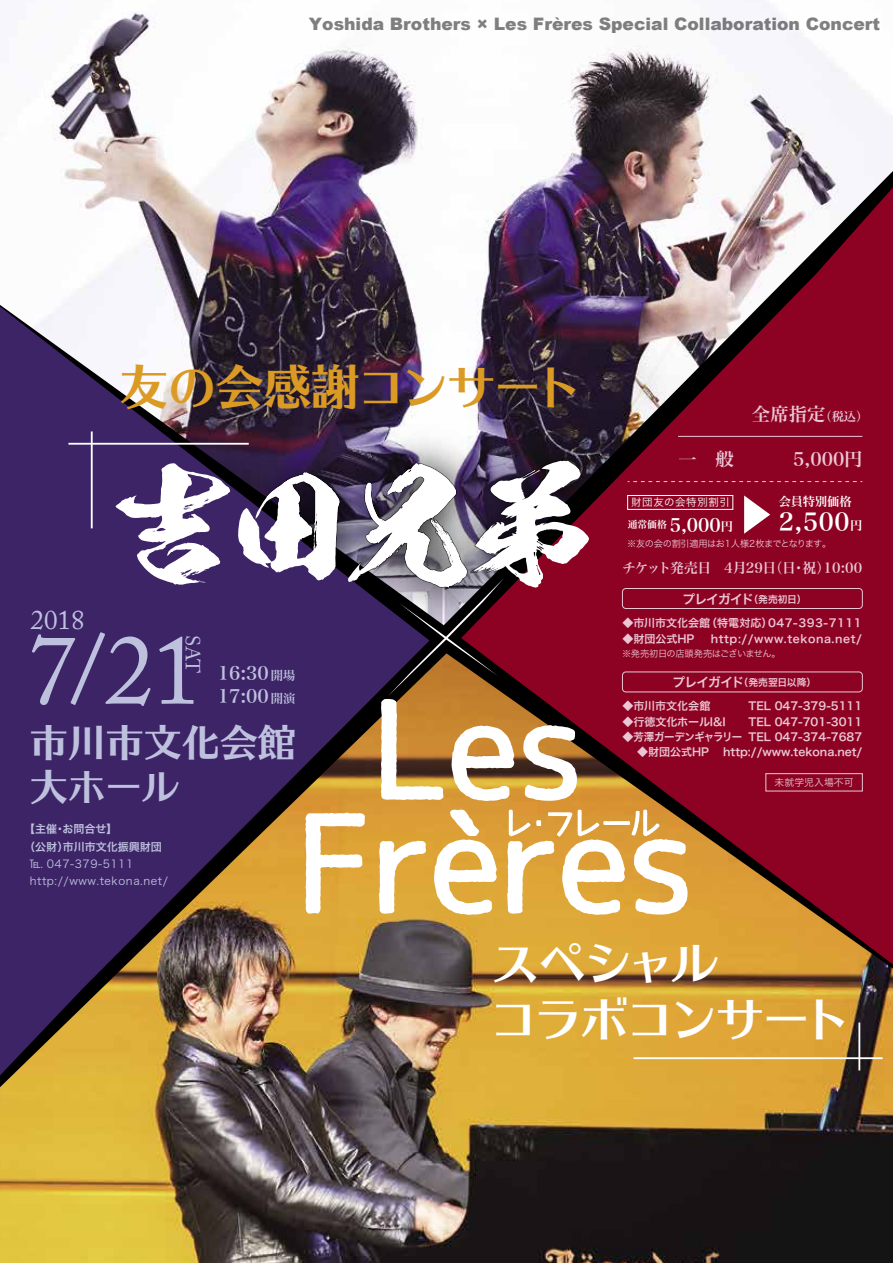
<style>
.page{position:relative;width:893px;height:1263px;background:#fff}
.page>*{position:absolute;margin:0;border:0;box-sizing:border-box;transform-origin:0 0}
.t1{font:98.1px "Adobe Caslon Pro";color:#bec1de}
.t2{font:47.85px/56.4px "UD Typos 515 Std";letter-spacing:-.05em;color:#fff}
.t3{font:47.85px "UD Typos 515 Std";letter-spacing:-.03em;color:#da9a23}
.t4{font:37.95px/44.1px "UD Typos 515 Std";color:#bec1de}
.t5{font:27px "Adobe Caslon Pro";color:#bec1de}
.t6{font:24.6px "Hira Min Pro W6";color:#fff}
.t7{font:20.25px "Adobe Caslon Pro";color:#bec1de}
.t8{font:18.45px "Hira Min Pro W6";color:#ebc7d6}
.t9{font:18.45px "Hira Min Pro W6";color:#bec1de}
.t10{font:18.45px "Hira Min Pro W6";color:#fff}
.t11{font:900 17.1px "Arial";color:#000}
.t12{font:13.8px "Hira Min Pro W6";letter-spacing:-.05em;color:#ebc7d6}
.t13{font:13.8px "Hira Min Pro W6";letter-spacing:-.01em;color:#ebc7d6}
.t14{font:12.9px "Hira Kaku Pro W6";letter-spacing:-.075em;color:#ebc7d6}
.t15{font:12.3px "Hira Min Pro W6";color:#fff}
.t16{font:12.3px "Hira Min Pro W6";color:#bec1de}
.t17{font:12.3px "Hira Min Pro W6";color:#ebc7d6}
.t18{font:11.1px/15.3px "Hira Kaku Pro W6";color:#ebc7d6}
.t19{font:11.1px/17.2px "Hira Kaku Pro W3";letter-spacing:.05em;color:#bec1de}
.t20{font:11.1px "Hira Kaku Pro W6";letter-spacing:.05em;color:#ebc7d6}
.t21{font:11.1px "Hira Kaku Pro W6";color:#bec1de}
.t22{font:10.5px "Hira Kaku Pro W3";letter-spacing:.07em;color:#fff}
.t23{font:9.75px "Hira Kaku Pro W6";color:#ebc7d6}
.t24{font:9.75px "Hira Kaku Pro W3";letter-spacing:.01em;color:#ebc7d6}
.t25{font:9.75px "Hira Min Pro W6";color:#fff}
.t26{font:9.15px "Hira Kaku Pro W3";letter-spacing:-.035em;color:#ebc7d6}
</style>
<div class="page">
<img style="left:50px;top:0;width:843px;height:171px">
<img style="left:0;top:1087px;width:893px;height:176px">
<img style="left:0;top:171px;width:893px;height:916px">
<svg style="left:115px;top:462px;width:116px;height:124px"></svg>
<hr style="left:91px;top:431px;width:2px;height:97px;background:#fff">
<hr style="left:68px;top:443px;width:181px;height:2px;background:#fff">
<hr style="left:858px;top:1022px;width:2px;height:48px;background:#fff">
<hr style="left:634px;top:1057px;width:249px;height:2px;background:#fff">
<svg style="left:237px;top:460px;width:625px;height:457px;background:#964f50"></svg>
<h3 class="t11" style="left:309px;top:14px;width:573px">Yoshida Brothers × Les Frères Special Collaboration Concert</h3>
<h2 class="t3" style="left:120px;top:347px;width:464px">友の会感謝コンサート</h2>
<h3 class="t5" style="left:31px;top:604px;width:55px">2018</h3>
<h1 class="t1" style="left:27px;top:612px;width:175px">7/21</h1>
<h3 class="t7" style="left:205px;top:635px;width:40px;rotate:90deg">SAT</h3>
<h3 class="t9" style="left:218px;top:656px;width:53px">16:30</h3>
<p class="t16" style="left:271px;top:664px;width:26px">開場</p>
<h3 class="t9" style="left:218px;top:680px;width:53px">17:00</h3>
<h3 class="t4" style="left:30px;top:718px;width:268px">市川市文化会館大ホール</h3>
<p class="t16" style="left:271px;top:688px;width:26px">開演</p>
<p class="t21" style="left:24px;top:819px;width:35px">【主催</p>
<p class="t21" style="left:63px;top:819px;width:56px">お問合せ【</p>
<p class="t21" style="left:55px;top:819px;width:13px">・</p>
<p class="t21" style="left:24px;top:836px;width:46px">（公財）</p>
<p class="t19" style="left:30px;top:854px;width:140px">TEL. 047-379-5111 http://www.tekona.net/</p>
<p class="t21" style="left:63px;top:836px;width:101px">市川市文化振興財団</p>
<h3 class="t8" style="left:752px;top:398px;width:75px">全席指定</h3>
<p class="t17" style="left:819px;top:406px;width:51px">（税込(</p>
<h3 class="t8" style="left:679px;top:443px;width:185px">一　般　　　 5,000円</h3>
<p class="t22" style="left:631px;top:493px;width:100px">財団友の会特別割引</p>
<p class="t15" style="left:779px;top:491px;width:74px">会員特別価格</p>
<h3 class="t10" style="left:670px;top:508px;width:53px">5,000</h3>
<p class="t25" style="left:628px;top:516px;width:41px">通常価格</p>
<p class="t15" style="left:721px;top:516px;width:14px">円</p>
<h3 class="t6" style="left:779px;top:500px;width:72px">2,500</h3>
<p class="t15" style="left:850px;top:515px;width:14px">円</p>
<p class="t26" style="left:627px;top:535px;width:205px">※友の会の割引適用はお1人様2枚までとなります。</p>
<p class="t12" style="left:622px;top:555px;width:175px">チケット発売日　 月4 29 （日日</p>
<p class="t13" style="left:802px;top:555px;width:29px">祝(</p>
<p class="t13" style="left:823px;top:555px;width:40px">10:00</p>
<p class="t13" style="left:792px;top:555px;width:15px">・</p>
<p class="t14" style="left:682px;top:587px;width:73px">プレイガイド</p>
<p class="t23" style="left:748px;top:590px;width:60px">（発売初日(</p>
<p class="t18" style="left:622px;top:615px;width:89px">◆市川市文化会館</p>
<p class="t18" style="left:706px;top:615px;width:68px">（特電対応(</p>
<p class="t20" style="left:768px;top:613px;width:95px">047-393-7111</p>
<p class="t18" style="left:622px;top:630px;width:74px">◆財団公式HP</p>
<p class="t26" style="left:622px;top:646px;width:160px">※発売初日の店頭発売はございません。</p>
<p class="t23" style="left:739px;top:673px;width:79px">（発売翌日以降(</p>
<p class="t20" style="left:711px;top:629px;width:152px">http://www.tekona.net/</p>
<p class="t14" style="left:673px;top:671px;width:73px">プレイガイド</p>
<p class="t18" style="left:622px;top:698px;width:89px">◆市川市文化会館</p>
<p class="t18" style="left:622px;top:713px;width:105px">◆行徳文化ホールI&amp;I</p>
<p class="t18" style="left:748px;top:698px;width:115px">TEL 047-379-5111</p>
<p class="t18" style="left:748px;top:713px;width:115px">TEL 047-701-3011</p>
<p class="t18" style="left:723px;top:729px;width:141px;text-indent:-101px">◆芳澤ガーデンギャラリーhttp://www.tekona.net/</p>
<p class="t18" style="left:748px;top:729px;width:115px">TEL 047-374-7687</p>
<p class="t18" style="left:622px;top:744px;width:88px">　 ◆財団公式HP</p>
<p class="t24" style="left:774px;top:773px;width:81px">未就学児入場不可</p>
<h2 class="t2" style="left:490px;top:932px;width:363px">スペシャル<br>コラボコンサート</h2>
</div>
